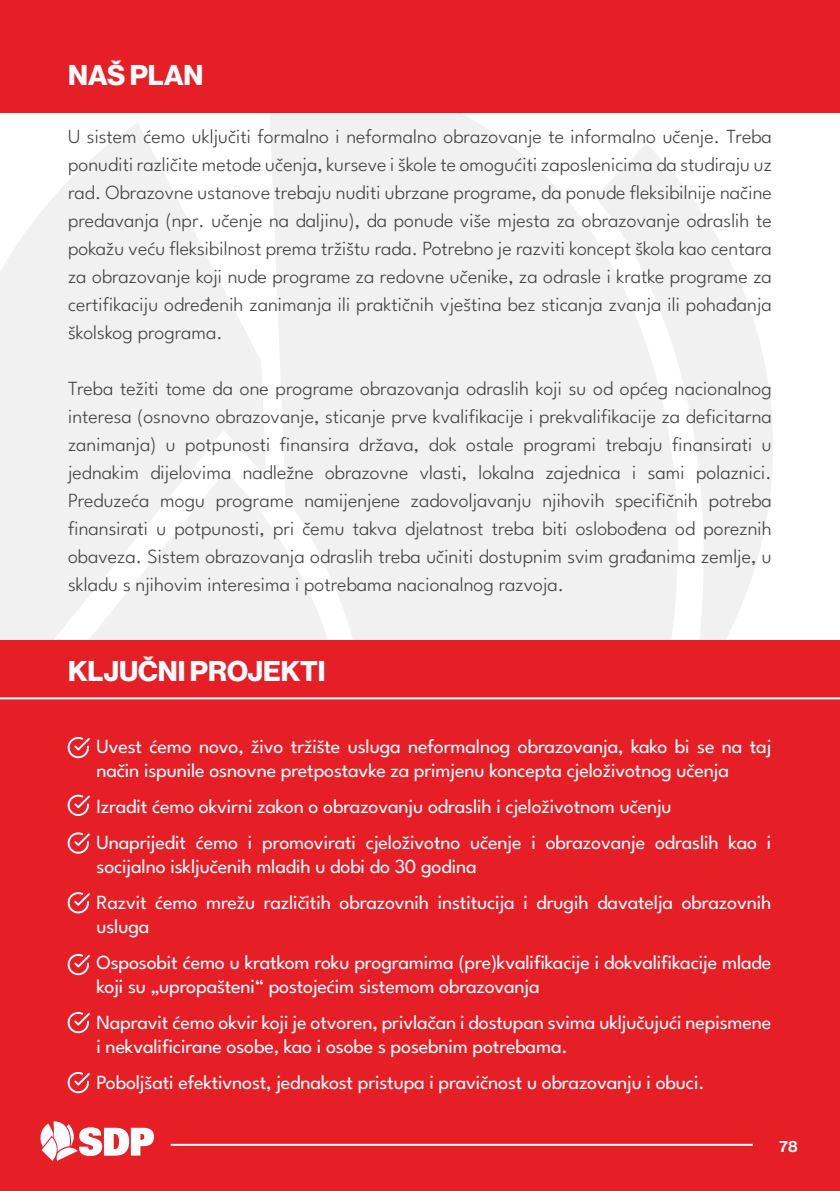
<style>
.page{position:relative;width:840px;height:1191px;background:#fff}
.page>*{position:absolute;margin:0;border:0;box-sizing:border-box;transform-origin:0 0}
.t1{font:700 28px "Neue Haas Display";color:#fff}
.t2{font:300 20px/28px "League Spartan";color:#414042;text-align:justify}
.t3{font:20px/36px "League Spartan";letter-spacing:-.01em;color:#fff}
.t4{font:16px "Neue Haas Display Mediu";color:#fff}
</style>
<div class="page">
<svg style="left:0;top:112px;width:779px;height:528px;fill:#f1f1f2"></svg>
<div style="left:0;top:0;width:839px;height:112px;background:#e61e26"></div>
<div style="left:0;top:640px;width:839px;height:58px;background:#e61e26"></div>
<div style="left:0;top:697px;width:839px;height:494px;background:#e61e26"></div>
<svg style="left:68px;top:737px;width:22px;height:21px"></svg>
<svg style="left:68px;top:794px;width:22px;height:22px"></svg>
<svg style="left:68px;top:832px;width:22px;height:21px"></svg>
<svg style="left:68px;top:892px;width:22px;height:21px"></svg>
<svg style="left:68px;top:954px;width:22px;height:21px"></svg>
<svg style="left:68px;top:1012px;width:22px;height:21px"></svg>
<svg style="left:68px;top:1072px;width:22px;height:21px"></svg>
<svg style="left:40px;top:1121px;width:114px;height:39px"></svg>
<hr style="left:171px;top:1143px;width:581px;height:2px;background:#fff">
<h1 class="t1" style="left:68px;top:59px;width:137px">NAŠ PLAN</h1>
<p class="t2" style="left:68px;top:121px;width:704px">U sistem ćemo uključiti formalno i neformalno obrazovanje te informalno učenje. Treba ponuditi različite metode učenja, kurseve i škole te omogućiti zaposlenicima da studiraju uz rad. Obrazovne ustanove trebaju nuditi ubrzane programe, da ponude fleksibilnije načine predavanja (npr. učenje na daljinu), da ponude više mjesta za obrazovanje odraslih te pokažu veću fleksibilnost prema tržištu rada. Potrebno je razviti koncept škola kao centara za obrazovanje koji nude programe za redovne učenike, za odrasle i kratke programe za certifikaciju određenih zanimanja ili praktičnih vještina bez sticanja zvanja ili pohađanja školskog programa.</p>
<p class="t2" style="left:68px;top:373px;width:704px">Treba težiti tome da one programe obrazovanja odraslih koji su od općeg nacionalnog interesa (osnovno obrazovanje, sticanje prve kvalifikacije i prekvalifikacije za deficitarna zanimanja) u potpunosti finansira država, dok ostale programi trebaju finansirati u jednakim dijelovima nadležne obrazovne vlasti, lokalna zajednica i sami polaznici.<br>Preduzeća mogu programe namijenjene zadovoljavanju njihovih specifičnih potreba finansirati u potpunosti, pri čemu takva djelatnost treba biti oslobođena od poreznih obaveza. Sistem obrazovanja odraslih treba učiniti dostupnim svim građanima zemlje, u skladu s njihovim interesima i potrebama nacionalnog razvoja.</p>
<h1 class="t1" style="left:68px;top:655px;width:259px">KLJUČNI PROJEKTI</h1>
<p class="t3" style="left:96px;top:732px;width:676px;line-height:24px">Uvest ćemo novo, živo tržište usluga neformalnog obrazovanja, kako bi se na taj način ispunile osnovne pretpostavke za primjenu koncepta cjeloživotnog učenja</p>
<p class="t3" style="left:96px;top:786px;width:676px">Izradit ćemo okvirni zakon o obrazovanju odraslih i cjeloživotnom učenju<br>Unaprijedit ćemo i promovirati cjeloživotno učenje i obrazovanje odraslih kao i</p>
<p class="t3" style="left:96px;top:846px;width:676px">socijalno isključenih mladih u dobi do 30 godina<br>Razvit ćemo mrežu različitih obrazovnih institucija i drugih davatelja obrazovnih</p>
<p class="t3" style="left:96px;top:906px;width:676px">usluga<br>Osposobit ćemo u kratkom roku programima (pre)kvalifikacije i dokvalifikacije mlade</p>
<p class="t3" style="left:96px;top:966px;width:676px">koji su „upropašteni“ postojećim sistemom obrazovanja<br>Napravit ćemo okvir koji je otvoren, privlačan i dostupan svima uključujući nepismene</p>
<p class="t3" style="left:96px;top:1026px;width:609px">i nekvalificirane osobe, kao i osobe s posebnim potrebama.<br>Poboljšati efektivnost, jednakost pristupa i pravičnost u obrazovanju i obuci.</p>
<p class="t4" style="left:779px;top:1136px;width:19px">78</p>
</div>
